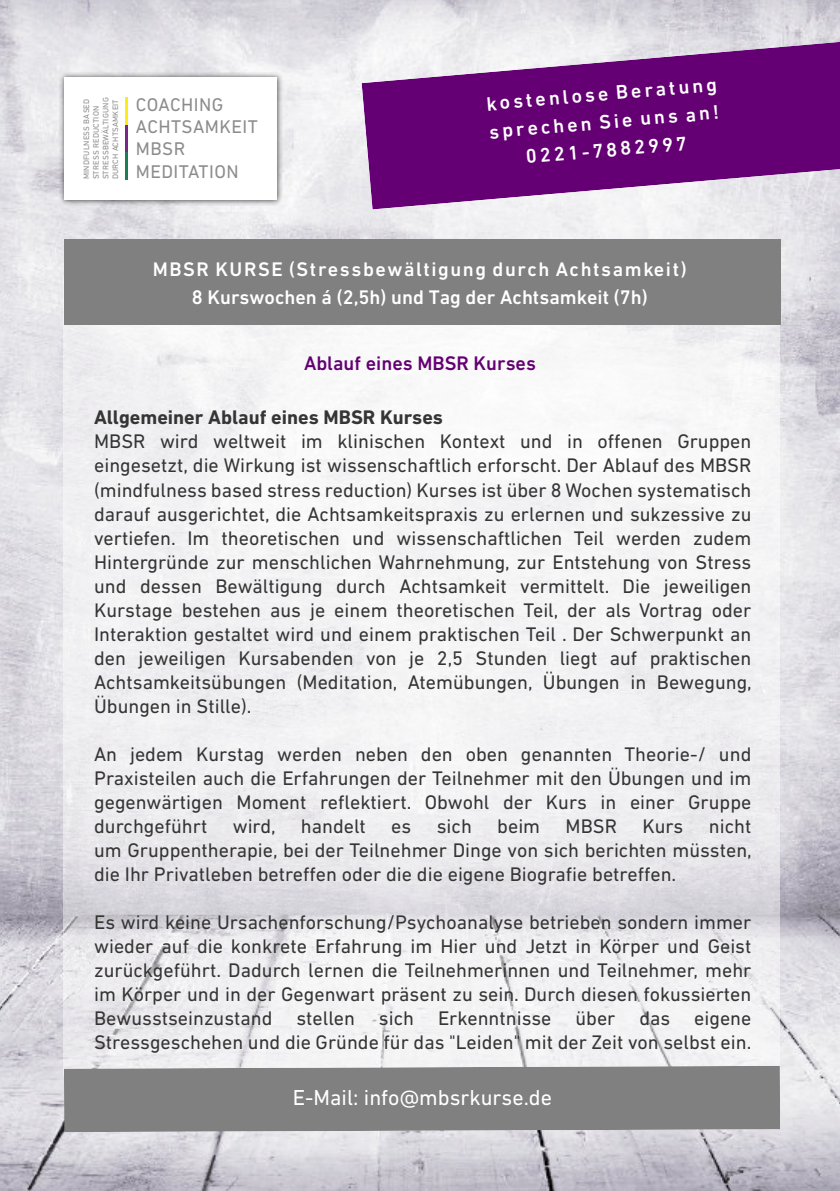
<style>
.page{position:relative;width:840px;height:1191px;background:#fff}
.page>*{position:absolute;margin:0;border:0;box-sizing:border-box;transform-origin:0 0}
.t1{font:22px "DIN Next LT Pro";color:#fff}
.t2{font:20px/24px "DIN Next LT Pro";color:#353535;text-align:justify}
.t3{font:500 20px/28px "DIN Next LT Pro";letter-spacing:.07em;color:#fff;text-align:center}
.t4{font:700 20px "DIN Next LT Pro";color:#353535}
.t5{font:500 20px "DIN Next LT Pro";color:#640073}
.t6{font:18.6px/22.4px "DIN Next LT Pro";letter-spacing:.025em;color:#8c8c8c}
.t7{font:8px/9.6px "DIN Next LT Pro";letter-spacing:.025em;color:#8c8c8c}
</style>
<div class="page">
<img style="left:0;top:0;width:839px;height:1191px">
<svg style="left:361px;top:42px;width:478px;height:167px;background:#863a91"></svg>
<div style="left:64px;top:279px;width:715px;height:797px;background:#fff;opacity:.48"></div>
<div style="left:64px;top:239px;width:715px;height:86px;background:#808080"></div>
<svg style="left:64px;top:1065px;width:715px;height:67px;background:#858586"></svg>
<img style="left:59px;top:72px;width:223px;height:134px">
<div style="left:64px;top:77px;width:213px;height:123px;background:#fff"></div>
<hr style="left:125px;top:152px;width:3px;height:27px;background:#1d7d57">
<hr style="left:125px;top:125px;width:3px;height:27px;background:#792985">
<hr style="left:125px;top:98px;width:3px;height:27px;background:#f9ed1a">
<p class="t7" style="left:82px;top:179px;width:84px;rotate:-90deg">MINDFULNESS BASED<br>STRESS REDUCTION<br>STRESSBEWÄLTIGUNG<br>DURCH ACHTSAMKEIT</p>
<p class="t6" style="left:136px;top:95px;width:123px">COACHING<br>ACHTSAMKEIT<br>MBSR</p>
<p class="t6" style="left:136px;top:162px;width:104px">MEDITATION</p>
<p class="t3" style="left:485px;top:92px;width:233px;rotate:-5deg">kostenlose Beratung sprechen Sie uns an!<br>0221-7882997</p>
<p class="t3" style="left:153px;top:256px;width:535px">MBSR KURSE (Stressbewältigung durch Achtsamkeit)<br>8 Kurswochen á (2,5h) und Tag der Achtsamkeit (7h)</p>
<p class="t5" style="left:304px;top:355px;width:233px">Ablauf eines MBSR Kurses</p>
<p class="t4" style="left:94px;top:409px;width:350px">Allgemeiner Ablauf eines MBSR Kurses</p>
<p class="t2" style="left:94px;top:431px;width:659px">MBSR wird weltweit im klinischen Kontext und in offenen Gruppen eingesetzt, die Wirkung ist wissenschaftlich erforscht. Der Ablauf des MBSR (mindfulness based stress reduction) Kurses ist über 8 Wochen systematisch darauf ausgerichtet, die Achtsamkeitspraxis zu erlernen und sukzessive zu vertiefen. Im theoretischen und wissenschaftlichen Teil werden zudem Hintergründe zur menschlichen Wahrnehmung, zur Entstehung von Stress und dessen Bewältigung durch Achtsamkeit vermittelt. Die jeweiligen Kurstage bestehen aus je einem theoretischen Teil, der als Vortrag oder Interaktion gestaltet wird und einem praktischen Teil . Der Schwerpunkt an den jeweiligen Kursabenden von je 2,5 Stunden liegt auf praktischen Achtsamkeitsübungen (Meditation, Atemübungen, Übungen in Bewegung, Übungen in Stille).</p>
<p class="t2" style="left:94px;top:743px;width:658px">An jedem Kurstag werden neben den oben genannten Theorie-/ und Praxisteilen auch die Erfahrungen der Teilnehmer mit den Übungen und im gegenwärtigen Moment reflektiert. Obwohl der Kurs in einer Gruppe durchgeführt</p>
<p class="t2" style="left:233px;top:815px;width:134px">wird, handelt</p>
<p class="t2" style="left:391px;top:815px;width:22px">es</p>
<p class="t2" style="left:436px;top:815px;width:37px">sich</p>
<p class="t2" style="left:497px;top:815px;width:44px">beim</p>
<p class="t2" style="left:565px;top:815px;width:53px">MBSR</p>
<p class="t2" style="left:642px;top:815px;width:42px">Kurs</p>
<p class="t2" style="left:94px;top:815px;width:659px;text-indent:614px">nicht um Gruppentherapie, bei der Teilnehmer Dinge von sich berichten müssten, die Ihr Privatleben betreffen oder die die eigene Biografie betreffen.</p>
<p class="t2" style="left:94px;top:911px;width:658px">Es wird keine Ursachenforschung/Psychoanalyse betrieben sondern immer wieder auf die konkrete Erfahrung im Hier und Jetzt in Körper und Geist zurückgeführt. Dadurch lernen die Teilnehmerinnen und Teilnehmer, mehr im Körper und in der Gegenwart präsent zu sein. Durch diesen fokussierten Bewusstseinzustand stellen sich Erkenntnisse über das eigene Stressgeschehen und die Gründe für das "Leiden" mit der Zeit von selbst ein.</p>
<p class="t1" style="left:293px;top:1088px;width:260px">E-Mail: info@mbsrkurse.de</p>
</div>
